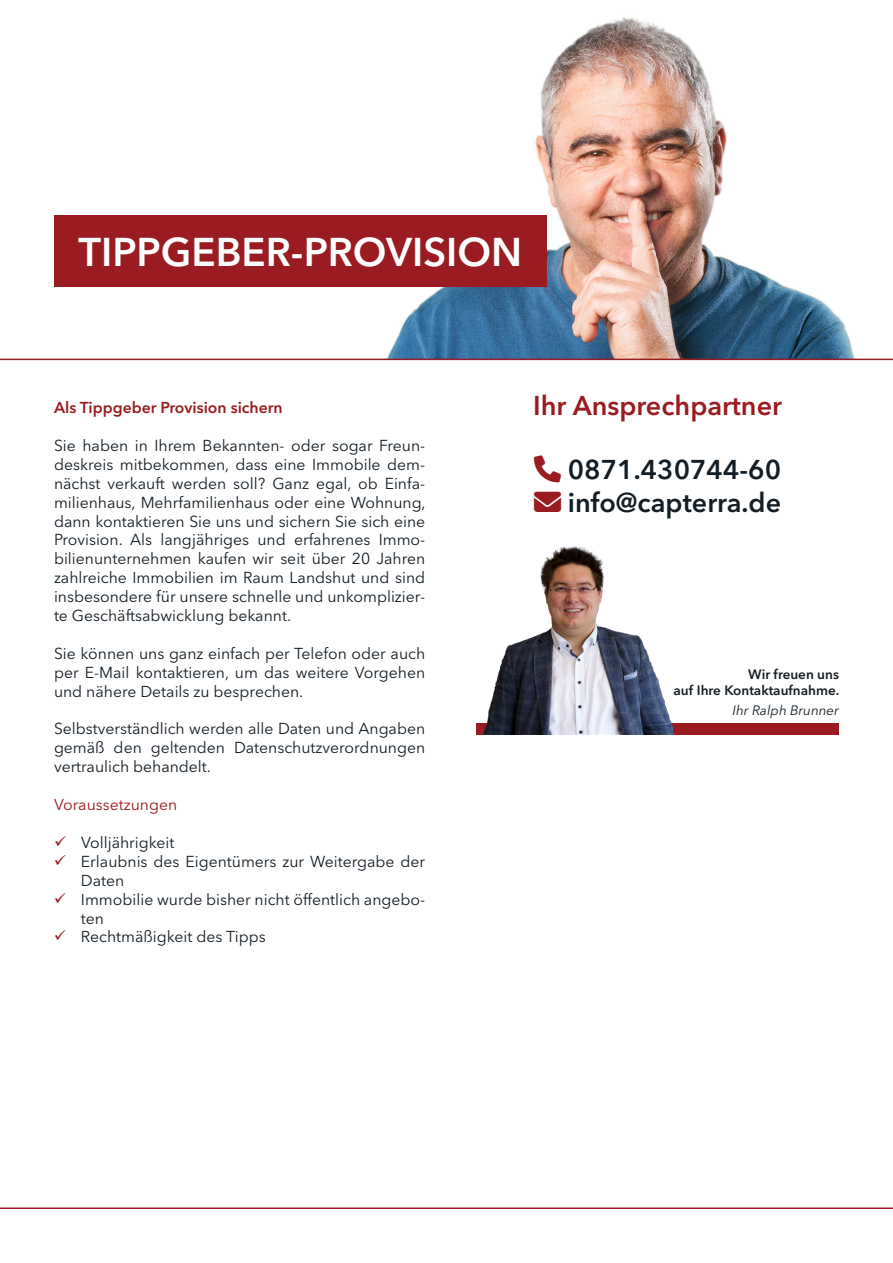
<style>
.page{position:relative;width:893px;height:1263px;background:#fff}
.page>*{position:absolute;margin:0;border:0;box-sizing:border-box;transform-origin:0 0}
.t1{font:600 39.75px "Avenir Next LT Pro";color:#fff}
.t2{font:600 27px "Avenir Next LT Pro";color:#131d25}
.t3{font:600 27px "Avenir Next LT Pro";color:#9a1b20}
.t4{font:15.75px/18.9px "Avenir Next LT Pro";color:#131d25;text-align:justify}
.t5{font:600 15.75px "Avenir Next LT Pro";color:#9a1b20}
.t6{font:15.75px "Avenir Next LT Pro";color:#9a1b20}
.t7{font:600 13.5px/16.2px "Avenir Next LT Pro";color:#131d25;text-align:right}
.t8{font:italic 13.5px "Avenir Next LT Pro";color:#131d25}
.s1{color:#9a1b20}
</style>
<div class="page">
<hr style="left:0;top:1207px;width:893px;height:2px;background:#9a1b20">
<img style="left:117px;top:17px;width:776px;height:342px">
<div style="left:54px;top:216px;width:493px;height:71px;background:#9a1b20"></div>
<div style="left:476px;top:724px;width:363px;height:11px;background:#9a1b20"></div>
<img style="left:476px;top:546px;width:200px;height:189px">
<hr style="left:0;top:359px;width:893px;height:1px;background:#9a1b20">
<h1 class="t1" style="left:79px;top:228px;width:445px">TIPPGEBER-PROVISION</h1>
<p class="t5" style="left:54px;top:398px;width:230px">Als Tippgeber Provision sichern</p>
<p class="t4" style="left:54px;top:436px;width:373px">Sie haben in Ihrem Bekannten- oder sogar Freun&shy;deskreis mitbekommen, dass eine Immobile dem&shy;nächst verkauft werden soll? Ganz egal, ob Einfa&shy;milienhaus, Mehrfamilienhaus oder eine Wohnung, dann kontaktieren Sie uns und sichern Sie sich eine Provision. Als langjähriges und erfahrenes Immo&shy;bilienunternehmen kaufen wir seit über 20 Jahren zahlreiche Immobilien im Raum Landshut und sind insbesondere für unsere schnelle und unkomplizier&shy;te Geschäftsabwicklung bekannt.</p>
<p class="t4" style="left:54px;top:644px;width:373px">Sie können uns ganz einfach per Telefon oder auch per E-Mail kontaktieren, um das weitere Vorgehen und nähere Details zu besprechen.</p>
<p class="t4" style="left:54px;top:719px;width:373px">Selbstverständlich werden alle Daten und Angaben gemäß den geltenden Datenschutzverordnungen vertraulich behandelt.</p>
<p class="t6" style="left:54px;top:795px;width:125px">Voraussetzungen</p>
<p class="t4" style="left:81px;top:833px;width:346px;text-align:left">Volljährigkeit<br>Erlaubnis des Eigentümers zur Weitergabe der<br>Daten<br>Immobilie wurde bisher nicht öffentlich angebo&shy;ten<br>Rechtmäßigkeit des Tipps</p>
<h2 class="t3" style="left:533px;top:389px;width:250px">Ihr Ansprechpartner</h2>
<h2 class="t2" style="left:534px;top:454px;width:249px"><span class="s1">□■</span> 0871.430744-60</h2>
<h2 class="t2" style="left:534px;top:486px;width:249px"><span class="s1">■❖●□</span> info@capterra.de</h2>
<p class="t7" style="left:673px;top:666px;width:167px">Wir freuen uns<br>auf Ihre Kontaktaufnahme.</p>
<p class="t8" style="left:733px;top:702px;width:108px">Ihr Ralph Brunner</p>
</div>
